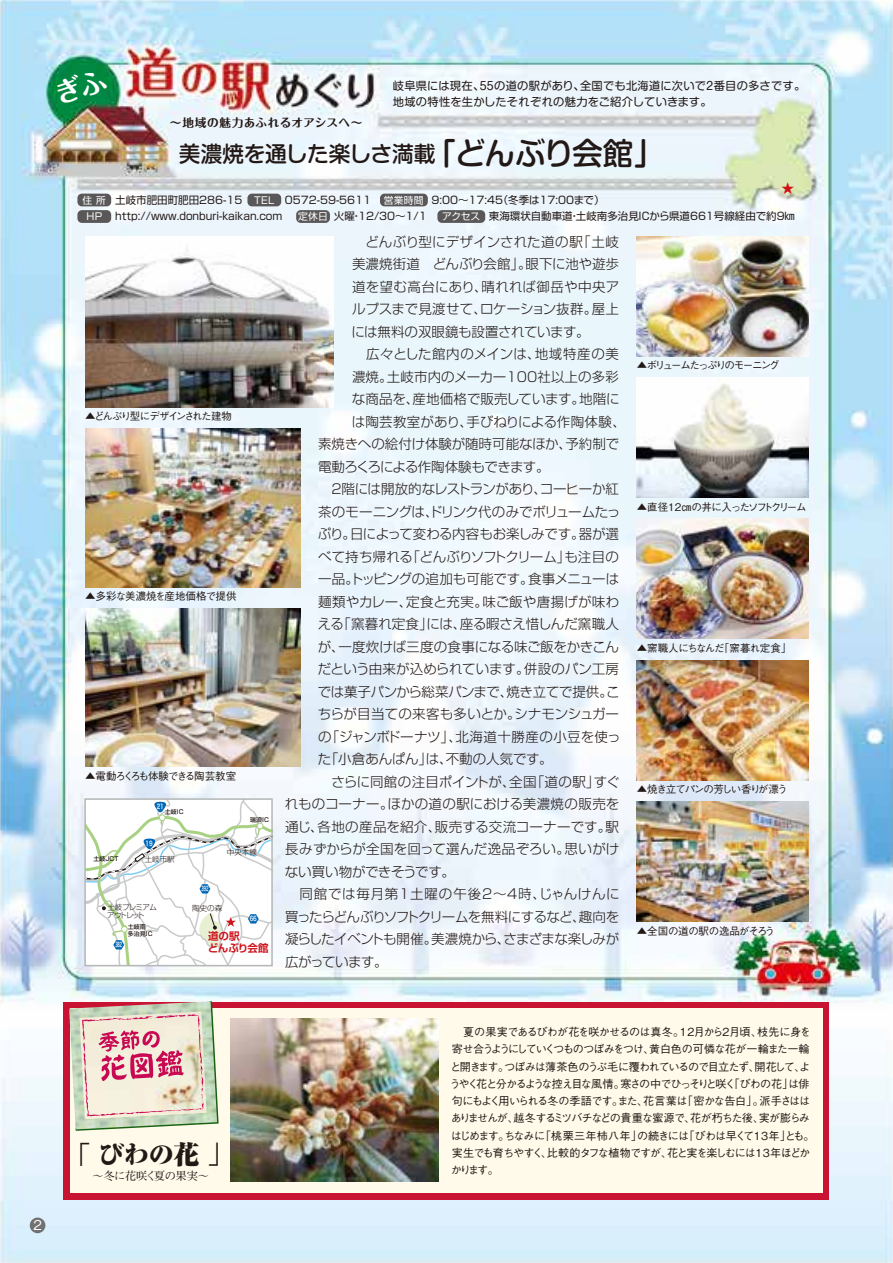
<style>
.page{position:relative;width:893px;height:1263px;background:#fff}
.page>*{position:absolute;margin:0;border:0;box-sizing:border-box;transform-origin:0 0}
.t1{font:900 25.5px "Ryumin Pro";color:#221815}
.t2{font:500 21.75px "Shin M Go Pro";letter-spacing:-.02em;color:#221815}
.t3{font:300 13.5px "Shin Go Pro";letter-spacing:-.005em;color:#221815}
.t4{font:300 13.5px "Shin Go Pro";letter-spacing:.02em;color:#221815}
.t5{font:300 13.5px "Shin Go Pro";letter-spacing:-.025em;color:#221815}
.t6{font:300 13.5px "Shin Go Pro";letter-spacing:-.05em;color:#221815}
.t7{font:300 13.5px "Shin Go Pro";letter-spacing:.015em;color:#221815}
.t8{font:300 13.5px "Shin Go Pro";letter-spacing:-.045em;color:#221815}
.t9{font:300 13.5px "Shin Go Pro";letter-spacing:-.055em;color:#221815}
.t10{font:300 13.5px "Shin Go Pro";letter-spacing:.055em;color:#221815}
.t11{font:300 13.5px "Shin Go Pro";letter-spacing:.035em;color:#221815}
.t12{font:300 13.5px "Shin Go Pro";letter-spacing:-.03em;color:#221815}
.t13{font:500 13.5px "Gothic BBB Pro";color:#fff}
.t14{font:12.75px "Shin Go Pro";color:#ce111b}
.t15{font:700 11.55px "Maru Fo Pro";letter-spacing:.025em;color:#221815}
.t16{font:11.25px "Shin M Go Pro";letter-spacing:.02em;color:#221815}
.t17{font:700 11.25px "Futo Min A101 Pro";letter-spacing:-.045em;color:#221815}
.t18{font:500 11.1px/17.2px "Gothic BBB Pro";letter-spacing:-.095em;color:#221815}
.t19{font:10.5px/16.5px "Shin Go Pro";color:#221815}
.t20{font:500 10.5px "Gothic BBB Pro";letter-spacing:-.13em;color:#221815}
.t21{font:500 10.5px "Gothic BBB Pro";letter-spacing:-.135em;color:#221815}
.t22{font:500 10.5px "Gothic BBB Pro";letter-spacing:-.175em;color:#221815}
.t23{font:500 10.5px "Gothic BBB Pro";letter-spacing:-.05em;color:#221815}
.t24{font:500 10.5px "Gothic BBB Pro";letter-spacing:-.12em;color:#221815}
.t25{font:500 10.5px "Gothic BBB Pro";letter-spacing:-.1em;color:#221815}
.t26{font:500 10.5px "Gothic BBB Pro";color:#221815}
.t27{font:500 10.5px "Gothic BBB Pro";letter-spacing:-.03em;color:#221815}
.t28{font:700 10.5px/12px "Shin Go Pro De";color:#ce111b}
.t29{font:9.75px "Shin Go Pro";color:#fff}
.t30{font:300 7.5px "Shin Go Pro";letter-spacing:-.02em;color:#221815}
.t31{font:300 7.5px "Shin Go Pro";letter-spacing:-.075em;color:#221815}
.t32{font:6.75px "Hira Kaku Pro W6";letter-spacing:-.03em;color:#fff;scale:.75 1}
.t33{font:6.75px "Hira Kaku Pro W6";letter-spacing:-.03em;color:#fff;scale:.5 1}
.t34{font:500 6px/6.8px "Shin Go Pro";color:#221815}
.s1{font-size:30.75px}
.s2{font-size:9.75px;color:#fff}
</style>
<div class="page">
<img style="left:0;top:0;width:893px;height:1263px">
<div style="left:64px;top:1002px;width:765px;height:197px;background:#c81432"></div>
<div style="left:70px;top:1008px;width:752px;height:185px;background:#fffaea"></div>
<img style="left:69px;top:1001px;width:4px;height:76px">
<svg style="left:73px;top:998px;width:147px;height:133px"></svg>
<img style="left:230px;top:1018px;width:208px;height:163px">
<svg style="left:87px;top:801px;width:183px;height:162px"></svg>
<div style="left:84px;top:798px;width:189px;height:168px;border:2px solid #b5b6b6"></div>
<div style="left:30px;top:1217px;width:15px;height:16px;background:#727171;border-radius:50%"></div>
<div style="left:77px;top:194px;width:34px;height:12px;background:#595757;border-radius:4px"></div>
<div style="left:247px;top:194px;width:34px;height:12px;background:#595757;border-radius:4px"></div>
<div style="left:380px;top:194px;width:48px;height:12px;background:#595757;border-radius:4px"></div>
<div style="left:296px;top:210px;width:34px;height:13px;background:#595757;border-radius:4px"></div>
<div style="left:77px;top:210px;width:34px;height:13px;background:#595757;border-radius:4px"></div>
<div style="left:437px;top:210px;width:48px;height:13px;background:#595757;border-radius:4px"></div>
<img style="left:85px;top:236px;width:248px;height:171px">
<img style="left:636px;top:236px;width:173px;height:120px">
<img style="left:636px;top:377px;width:173px;height:120px">
<img style="left:636px;top:519px;width:173px;height:120px">
<img style="left:636px;top:660px;width:173px;height:120px">
<img style="left:636px;top:801px;width:173px;height:120px">
<img style="left:85px;top:608px;width:215px;height:159px">
<img style="left:85px;top:428px;width:215px;height:159px">
<svg style="left:54px;top:68px;width:54px;height:37px;background:#028742"></svg>
<p class="t13" style="left:33px;top:1214px;width:10px">2</p>
<p class="t16" style="left:393px;top:77px;width:414px">岐阜県には現在、55の道の駅があり、全国でも北海道に次いで２番目の多さです。</p>
<p class="t16" style="left:393px;top:92px;width:320px">地域の特性を生かしたそれぞれの魅力をご紹介していきます。</p>
<p class="t15" style="left:170px;top:113px;width:194px">～地域の魅力あふれるオアシスへ～</p>
<p class="t2" style="left:179px;top:136px;width:487px">美濃焼を通した楽しさ満載<span class="s1">「どんぶり会館」</span></p>
<p class="t19" style="left:83px;top:190px;width:193px"><span class="s2">住 所</span> 土岐市肥田町肥田286-15 <span class="s2">TEL</span></p>
<p class="t29" style="left:384px;top:192px;width:41px">営業時間</p>
<p class="t19" style="left:86px;top:207px;width:198px"><span class="s2">HP</span> http://www.donburi-kaikan.com</p>
<p class="t19" style="left:298px;top:207px;width:130px"><span class="s2">定休日</span> 火曜・12/30～1/1</p>
<p class="t14" style="left:781px;top:177px;width:14px">★</p>
<p class="t19" style="left:285px;top:190px;width:88px">0572-59-5611</p>
<p class="t19" style="left:442px;top:190px;width:354px;text-indent:-11px">9:00～17:45（冬季は17:00まで）<br><span class="s2">アクセス</span> 東海環状自動車道・土岐南多治見ＩＣから県道661号線経由で約９㎞</p>
<p class="t21" style="left:85px;top:408px;width:149px">▲どんぶり型にデザインされた建物</p>
<p class="t26" style="left:85px;top:588px;width:153px">▲多彩な美濃焼を産地価格で提供</p>
<p class="t25" style="left:85px;top:767px;width:153px">▲電動ろくろも体験できる陶芸教室</p>
<p class="t32" style="left:157px;top:800px;width:11px">21</p>
<p class="t34" style="left:165px;top:808px;width:20px">土岐IC</p>
<p class="t32" style="left:146px;top:837px;width:11px">19</p>
<p class="t34" style="left:250px;top:816px;width:20px">瑞浪IC</p>
<p class="t34" style="left:93px;top:854px;width:27px">土岐JCT</p>
<p class="t30" style="left:145px;top:853px;width:31px">土岐市駅</p>
<p class="t33" style="left:201px;top:883px;width:16px">392</p>
<p class="t30" style="left:227px;top:846px;width:31px">中央本線</p>
<p class="t31" style="left:107px;top:900px;width:51px">土岐プレミアム</p>
<p class="t30" style="left:192px;top:902px;width:31px">陶史の森</p>
<p class="t30" style="left:107px;top:909px;width:39px">アウトレット</p>
<p class="t28" style="left:208px;top:929px;width:62px">道の駅<br>どんぶり会館</p>
<p class="t32" style="left:250px;top:913px;width:11px">66</p>
<p class="t34" style="left:128px;top:922px;width:26px">土岐南多治見IC</p>
<p class="t33" style="left:115px;top:939px;width:16px">382</p>
<p class="t3" style="left:352px;top:230px;width:269px">　どんぶり型にデザインされた道の駅「土岐</p>
<p class="t3" style="left:352px;top:253px;width:269px">美濃焼街道　どんぶり会館」。眼下に池や遊歩</p>
<p class="t7" style="left:352px;top:275px;width:269px">道を望む高台にあり、晴れれば御岳や中央ア</p>
<p class="t3" style="left:352px;top:298px;width:268px">ルプスまで見渡せて、ロケーション抜群。屋上</p>
<p class="t3" style="left:352px;top:320px;width:240px">には無料の双眼鏡も設置されています。</p>
<p class="t11" style="left:352px;top:343px;width:269px">　広々とした館内のメインは、地域特産の美</p>
<p class="t3" style="left:352px;top:365px;width:268px">濃焼。土岐市内のメーカー100社以上の多彩</p>
<p class="t3" style="left:352px;top:388px;width:269px">な商品を、産地価格で販売しています。地階に</p>
<p class="t3" style="left:352px;top:410px;width:276px">は陶芸教室があり、手びねりによる作陶体験、</p>
<p class="t3" style="left:318px;top:433px;width:303px">素焼きへの絵付け体験が随時可能なほか、予約制で</p>
<p class="t6" style="left:318px;top:455px;width:233px">電動ろくろによる作陶体験もできます。</p>
<p class="t8" style="left:318px;top:478px;width:303px">　２階には開放的なレストランがあり、コーヒーか紅</p>
<p class="t5" style="left:318px;top:500px;width:304px">茶のモーニングは、ドリンク代のみでボリュームたっ</p>
<p class="t3" style="left:318px;top:523px;width:303px">ぷり。日によって変わる内容もお楽しみです。器が選</p>
<p class="t3" style="left:318px;top:545px;width:302px">べて持ち帰れる「どんぶりソフトクリーム」も注目の</p>
<p class="t3" style="left:318px;top:568px;width:303px">一品。トッピングの追加も可能です。食事メニューは</p>
<p class="t7" style="left:318px;top:590px;width:303px">麺類やカレー、定食と充実。味ご飯や唐揚げが味わ</p>
<p class="t3" style="left:318px;top:613px;width:303px">える「窯暮れ定食」には、座る暇さえ惜しんだ窯職人</p>
<p class="t3" style="left:318px;top:635px;width:303px">が、一度炊けば三度の食事になる味ご飯をかきこん</p>
<p class="t3" style="left:318px;top:658px;width:303px">だという由来が込められています。併設のパン工房</p>
<p class="t5" style="left:318px;top:680px;width:303px">では菓子パンから総菜パンまで、焼き立てで提供。こ</p>
<p class="t3" style="left:318px;top:703px;width:303px">ちらが目当ての来客も多いとか。シナモンシュガー</p>
<p class="t4" style="left:318px;top:725px;width:304px">の「ジャンボドーナツ」、北海道十勝産の小豆を使っ</p>
<p class="t3" style="left:318px;top:748px;width:236px">た「小倉あんぱん」は、不動の人気です。</p>
<p class="t3" style="left:318px;top:770px;width:303px">　さらに同館の注目ポイントが、全国「道の駅」すぐ</p>
<p class="t3" style="left:285px;top:793px;width:336px">れものコーナー。ほかの道の駅における美濃焼の販売を</p>
<p class="t3" style="left:285px;top:815px;width:336px">通じ、各地の産品を紹介、販売する交流コーナーです。駅</p>
<p class="t4" style="left:285px;top:838px;width:336px">長みずからが全国を回って選んだ逸品ぞろい。思いがけ</p>
<p class="t12" style="left:285px;top:860px;width:172px">ない買い物ができそうです。</p>
<p class="t10" style="left:285px;top:883px;width:336px">　同館では毎月第１土曜の午後２～４時、じゃんけんに</p>
<p class="t9" style="left:285px;top:906px;width:336px">買ったらどんぶりソフトクリームを無料にするなど、趣向を</p>
<p class="t6" style="left:285px;top:928px;width:336px">凝らしたイベントも開催。美濃焼から、さまざまな楽しみが</p>
<p class="t8" style="left:285px;top:951px;width:104px">広がっています。</p>
<p class="t22" style="left:637px;top:357px;width:144px">▲ボリュームたっぷりのモーニング</p>
<p class="t20" style="left:637px;top:498px;width:171px">▲直径12㎝の丼に入ったソフトクリーム</p>
<p class="t23" style="left:637px;top:639px;width:156px">▲窯職人にちなんだ「窯暮れ定食」</p>
<p class="t24" style="left:637px;top:781px;width:152px">▲焼き立てパンの芳しい香りが漂う</p>
<p class="t27" style="left:637px;top:922px;width:140px">▲全国の道の駅の逸品がそろう</p>
<p class="t1" style="left:65px;top:1134px;width:170px">「 びわの花 」</p>
<p class="t17" style="left:93px;top:1167px;width:118px">～冬に花咲く夏の果実～</p>
<p class="t18" style="left:450px;top:1022px;width:366px">　夏の果実であるびわが花を咲かせるのは真冬。12月から2月頃、枝先に身を寄せ合うようにしていくつものつぼみをつけ、黄白色の可憐な花が一輪また一輪と開きます。つぼみは薄茶色のうぶ毛に覆われているので目立たず、開花して、ようやく花と分かるような控え目な風情。寒さの中でひっそりと咲く「びわの花」は俳句にもよく用いられる冬の季語です。また、花言葉は「密かな告白」。派手さははありませんが、越冬するミツバチなどの貴重な蜜源で、花が朽ちた後、実が膨らみはじめます。ちなみに「桃栗三年柿八年」の続きには「びわは早くて13年」とも。実生でも育ちやすく、比較的タフな植物ですが、花と実を楽しむには13年ほどかかります。</p>
<p class="t18" style="left:476px;top:1029px;width:337px;line-height:19.5px">　薄紙のような花は、清楚にして華やか。朝に開いて夜にはしおれるはなさも手伝ってか、昔から美人の代名詞です。人に限らず、美の形容としても使われ、富士山の別名にもなっています。なお、古くは芙蓉が蓮を指した場合もあったとか。そこで、区別するために「木芙蓉」とも言われます。落葉低木で、日当たりが良ければ手入れをしなくても枝を茂らせ、毎年、夏の暑い盛りにも次々と開花。また、茎の繊維は強靭で、地方によっては、かつて漁網や鼻緒、籠などを編む材料として利用されました。繊細な花とは裏腹に、生命</p>
</div>
